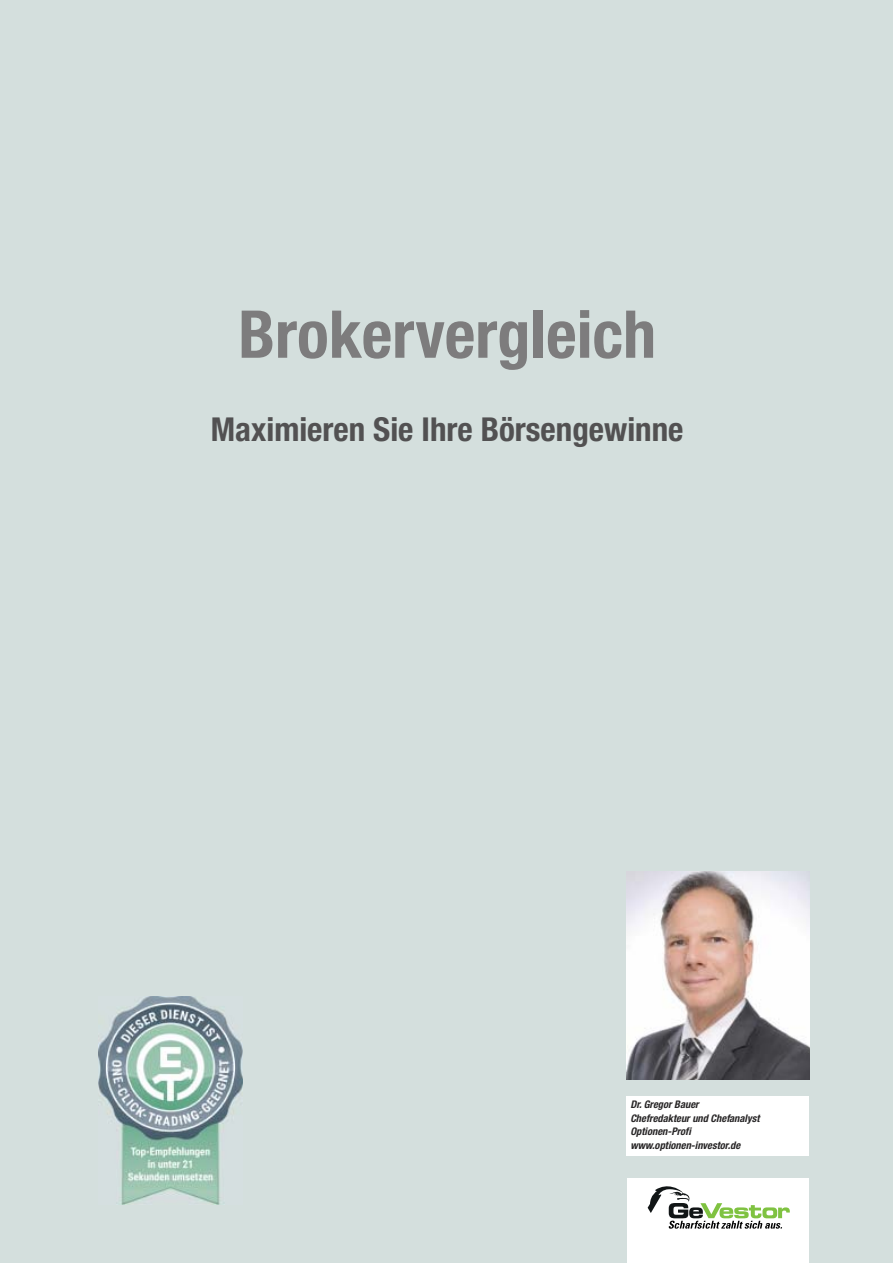
<style>
.page{position:relative;width:893px;height:1263px;background:#d4dfdd}
.page>*{position:absolute;margin:0;border:0;box-sizing:border-box;transform-origin:0 0}
.t1{font:700 condensed 66px "Helvetica Neue";color:#7d7c7d}
.t2{font:700 condensed 33px "Helvetica Neue";color:#525152}
.t3{font:italic 700 condensed 10.5px/13.5px "Helvetica Neue";color:#272526}
</style>
<div class="page">
<div style="left:627px;top:1178px;width:182px;height:85px;background:#fff"></div>
<svg style="left:648px;top:1186px;width:142px;height:43px"></svg>
<img style="left:627px;top:871px;width:183px;height:209px">
<div style="left:626px;top:1096px;width:183px;height:59px;background:#fff"></div>
<img style="left:98px;top:996px;width:144px;height:209px">
<h1 class="t1" style="left:238px;top:311px;width:419px">Brokervergleich</h1>
<h2 class="t2" style="left:211px;top:417px;width:474px">Maximieren Sie Ihre Börsengewinne</h2>
<p class="t3" style="left:630px;top:1098px;width:131px">Dr. Gregor Bauer<br>Chefredakteur und Chefanalyst<br>Optionen-Profi www.optionen-investor.de</p>
</div>
